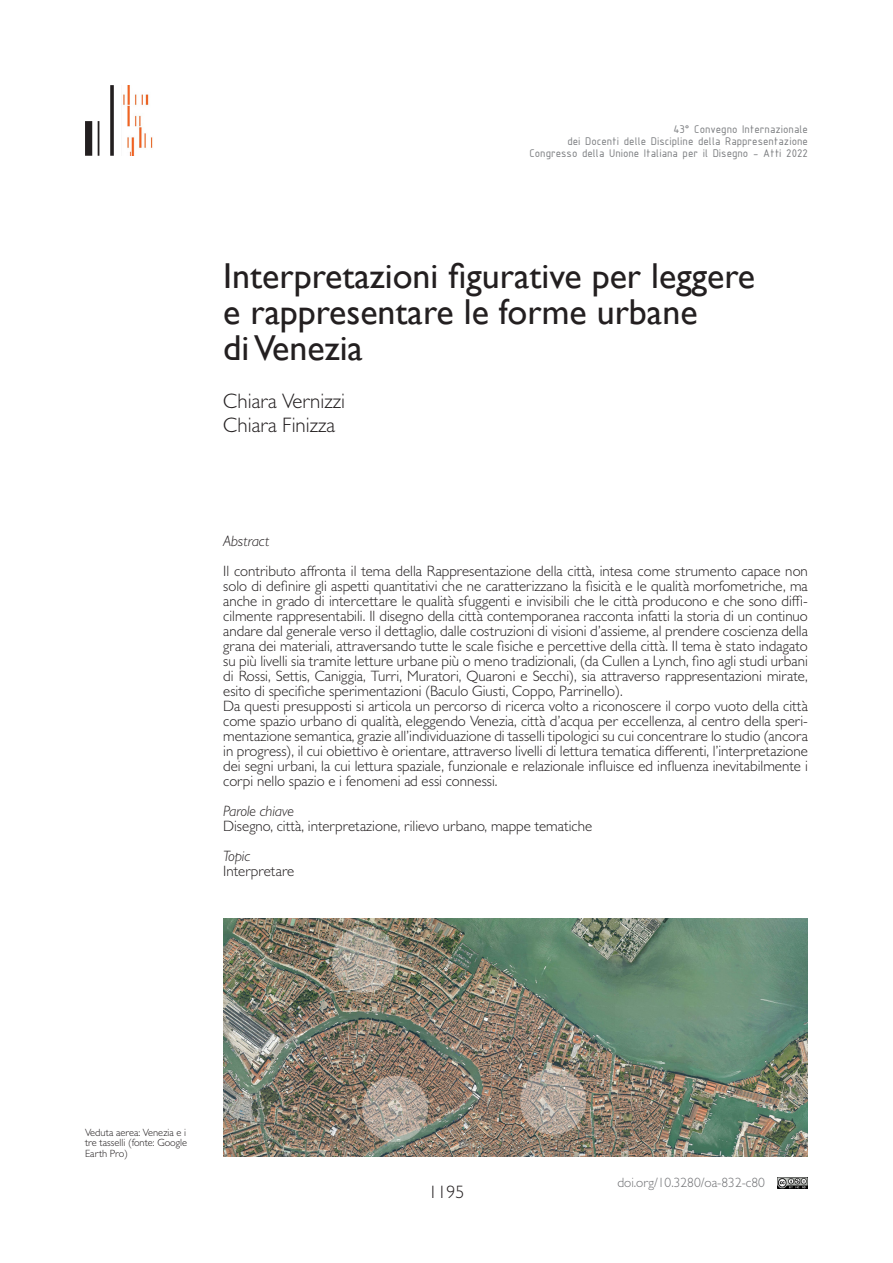
<style>
.page{position:relative;width:893px;height:1263px;background:#fff}
.page>*{position:absolute;margin:0;border:0;box-sizing:border-box;transform-origin:0 0}
.Titolo_italiano{font:36px "Gill Sans";color:#231f20}
.Autori_contributo{font:300 21px "Gill Sans";color:#231f20}
.t1{font:300 18px "Gill Sans";color:#231f20}
.Testo_italiano{font:300 15px/15px "Gill Sans";color:#231f20;text-align:justify}
.t2{font:italic 300 15px "Gill Sans";color:#231f20}
.t3{font:300 13.5px "Gill Sans";color:#717275}
.t4{font:12px/12px "ISOCPEUR";color:#7a7c7f;text-align:right}
.Didascalie{font:300 10.5px/10.5px "Gill Sans";color:#231f20;text-align:justify}
</style>
<div class="page">
<img style="left:778px;top:1178px;width:30px;height:10px">
<svg style="left:110px;top:85px;width:4px;height:71px"></svg>
<svg style="left:98px;top:121px;width:1px;height:35px"></svg>
<svg style="left:85px;top:121px;width:7px;height:35px"></svg>
<img style="left:121px;top:85px;width:32px;height:71px">
<img style="left:223px;top:918px;width:585px;height:239px">
<p class="t4" style="left:529px;top:123px;width:280px">43° Convegno Internazionale<br>dei Docenti delle Discipline della Rappresentazione<br>Congresso della Unione Italiana per il Disegno - Atti 2022</p>
<p class="Titolo_italiano" style="left:223px;top:255px;width:533px">Interpretazioni figurative per leggere</p>
<p class="Titolo_italiano" style="left:223px;top:291px;width:476px">e rappresentare le forme urbane</p>
<p class="Titolo_italiano" style="left:223px;top:327px;width:141px">di Venezia</p>
<p class="Autori_contributo" style="left:223px;top:388px;width:123px">Chiara Vernizzi</p>
<p class="Autori_contributo" style="left:223px;top:412px;width:114px">Chiara Finizza</p>
<p class="t2" style="left:223px;top:532px;width:48px">Abstract</p>
<p class="Testo_italiano" style="left:223px;top:563px;width:586px">Il contributo affronta il tema della Rappresentazione della città, intesa come strumento capace non solo di definire gli aspetti quantitativi che ne caratterizzano la fisicità e le qualità morfometriche, ma anche in grado di intercettare le qualità sfuggenti e invisibili che le città producono e che sono diffi&shy;cilmente rappresentabili. Il disegno della città contemporanea racconta infatti la storia di un continuo andare dal generale verso il dettaglio, dalle costruzioni di visioni d’assieme, al prendere coscienza della grana dei materiali, attraversando tutte le scale fisiche e percettive della città. Il tema è stato indagato su più livelli sia tramite letture urbane più o meno tradizionali, (da Cullen a Lynch, fino agli studi urbani di Rossi, Settis, Caniggia, Turri, Muratori, Quaroni e Secchi), sia attraverso rappresentazioni mirate, esito di specifiche sperimentazioni (Baculo Giusti, Coppo, Parrinello).</p>
<p class="Testo_italiano" style="left:223px;top:698px;width:586px">Da questi presupposti si articola un percorso di ricerca volto a riconoscere il corpo vuoto della città come spazio urbano di qualità, eleggendo Venezia, città d’acqua per eccellenza, al centro della speri&shy;mentazione semantica, grazie all’individuazione di tasselli tipologici su cui concentrare lo studio (ancora in progress), il cui obiettivo è orientare, attraverso livelli di lettura tematica differenti, l’interpretazione dei segni urbani, la cui lettura spaziale, funzionale e relazionale influisce ed influenza inevitabilmente i corpi nello spazio e i fenomeni ad essi connessi.</p>
<p class="t2" style="left:223px;top:802px;width:72px">Parole chiave</p>
<p class="Testo_italiano" style="left:223px;top:818px;width:370px">Disegno, città, interpretazione, rilievo urbano, mappe tematiche</p>
<p class="t2" style="left:223px;top:847px;width:29px">Topic</p>
<p class="Testo_italiano" style="left:223px;top:863px;width:73px">Interpretare</p>
<p class="Didascalie" style="left:85px;top:1127px;width:104px">Veduta aerea: Venezia e i tre tasselli (fonte: Google Earth Pro)</p>
<p class="t1" style="left:428px;top:1181px;width:37px">1195</p>
<p class="t3" style="left:617px;top:1175px;width:149px">doi.org/10.3280/oa-832-c80</p>
</div>
